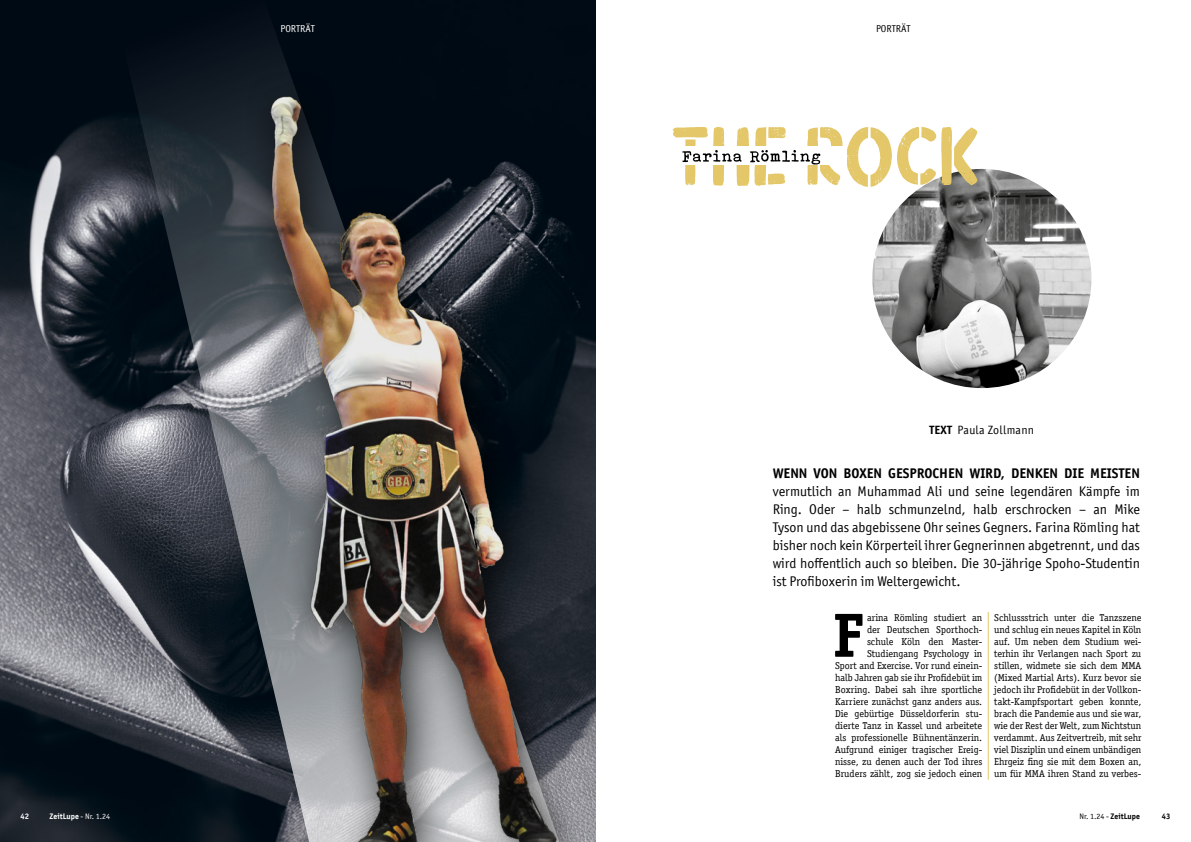
<style>
.page{position:relative;width:1191px;height:842px;background:#fff}
.page>*{position:absolute;margin:0;border:0;box-sizing:border-box;transform-origin:0 0}
.t1{font:700 62.5px "Officina Serif ITC Pro";color:#000}
.t2{font:14px/18px "Officina Sans ITC Pro";color:#000;text-align:justify}
.t3{font:700 14px "Officina Sans ITC Pro";color:#000}
.t4{font:12px "Officina Sans ITC Pro";letter-spacing:.02em;color:#000}
.t5{font:10px/12px "Officina Serif ITC Pro";color:#000;text-align:right}
.t6{font:10px "Officina Sans ITC Pro";color:#fff}
.t7{font:10px "Officina Sans ITC Pro";color:#000}
.t8{font:700 8px "Officina Sans ITC Pro";color:#fff}
.t9{font:8px "Officina Sans ITC Pro";color:#000}
.t10{font:700 8px "Officina Sans ITC Pro";color:#000}
.s1{font-weight:700}
.s2{font-weight:400}
</style>
<div class="page">
<hr style="left:988px;top:612px;width:1px;height:168px;background:#e4c769">
<img style="left:0;top:0;width:595px;height:842px">
<img style="left:872px;top:169px;width:219px;height:219px;border-radius:110px">
<svg style="left:672px;top:127px;width:305px;height:60px"></svg>
<svg style="left:106px;top:0;width:453px;height:842px;background:#272e37"></svg>
<img style="left:222px;top:66px;width:374px;height:776px">
<p class="t6" style="left:280px;top:23px;width:36px">PORTRÄT</p>
<p class="t7" style="left:876px;top:23px;width:36px">PORTRÄT</p>
<p class="t4" style="left:929px;top:423px;width:106px"><span class="s1">TEXT</span> Paula Zollmann</p>
<h2 class="t3" style="left:772px;top:465px;width:369px">WENN VON BOXEN GESPROCHEN WIRD, DENKEN DIE MEISTEN</h2>
<p class="t2" style="left:772px;top:483px;width:369px">vermutlich an Muhammad Ali und seine legendären Kämpfe im Ring. Oder – halb schmunzelnd, halb erschrocken – an Mike Tyson und das abgebissene Ohr seines Gegners. Farina Römling hat bisher noch kein Körperteil ihrer Gegnerinnen abgetrennt, und das wird hoffentlich auch so bleiben. Die 30-jährige Spoho-Studentin ist Profiboxerin im Weltergewicht.</p>
<p class="t5" style="left:835px;top:611px;width:149px">arina Römling studiert an<br>der Deutschen Sporthoch-<br>schule Köln den Master-<br>Studiengang Psychology in<br>Sport and Exercise. Vor rund einein&shy;halb Jahren gab sie ihr Profidebüt im<br>Boxring. Dabei sah ihre sportliche<br>Karriere zunächst ganz anders aus.<br>Die gebürtige Düsseldorferin stu&shy;dierte Tanz in Kassel und arbeitete als professionelle Bühnentänzerin.<br>Aufgrund einiger tragischer Ereig&shy;nisse, zu denen auch der Tod ihres<br>Bruders zählt, zog sie jedoch einen</p>
<p class="t5" style="left:994px;top:611px;width:149px;text-align:justify">Schlussstrich unter die Tanzszene und schlug ein neues Kapitel in Köln auf. Um neben dem Studium wei&shy;terhin ihr Verlangen nach Sport zu stillen, widmete sie sich dem MMA (Mixed Martial Arts). Kurz bevor sie jedoch ihr Profidebüt in der Vollkon&shy;takt-Kampfsportart geben konnte, brach die Pandemie aus und sie war, wie der Rest der Welt, zum Nichtstun verdammt. Aus Zeitvertreib, mit sehr viel Disziplin und einem unbändigen Ehrgeiz fing sie mit dem Boxen an, um für MMA ihren Stand zu verbes-</p>
<h1 class="t1" style="left:833px;top:597px;width:32px">F</h1>
<p class="t8" style="left:21px;top:812px;width:10px">42</p>
<p class="t8" style="left:50px;top:812px;width:62px">ZeitLupe <span class="s2">- Nr. 1.24</span></p>
<p class="t9" style="left:1079px;top:812px;width:62px">Nr. 1.24 - <span class="s1">ZeitLupe</span></p>
<p class="t10" style="left:1161px;top:812px;width:10px">43</p>
</div>
